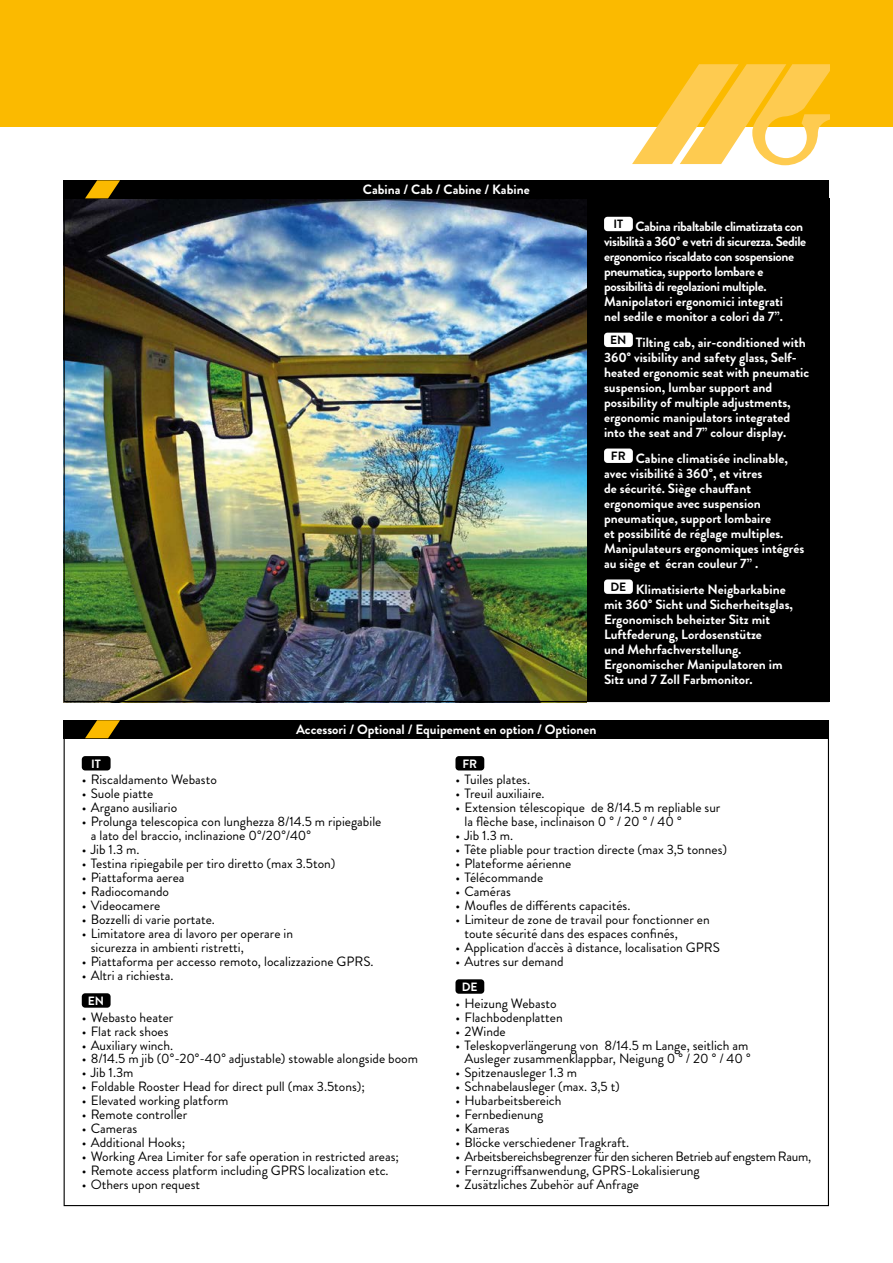
<style>
.page{position:relative;width:893px;height:1263px;background:#fff}
.page>*{position:absolute;margin:0;border:0;box-sizing:border-box;transform-origin:0 0}
.t1{font:13.5px/14px "Brandon Grotesque";color:#000}
.t2{font:700 13.5px/15px "Brandon Grotesque";color:#fff}
.t3{font:700 13.5px/15px "Brandon Grotesque";letter-spacing:-.03em;color:#fff}
.t4{font:13.5px "Brandon Grotesque";letter-spacing:-.02em;color:#000}
.t5{font:700 12px "Brandon Grotesque";color:#fff}
</style>
<div class="page">
<div style="left:0;top:0;width:893px;height:126px;background:#fbba00"></div>
<svg style="left:632px;top:64px;width:197px;height:101px"></svg>
<div style="left:64px;top:720px;width:765px;height:18px;background:#000"></div>
<svg style="left:85px;top:720px;width:35px;height:18px"></svg>
<div style="left:586px;top:198px;width:243px;height:504px;background:#000"></div>
<img style="left:66px;top:198px;width:520px;height:502px">
<div style="left:64px;top:180px;width:765px;height:18px;background:#000"></div>
<svg style="left:85px;top:180px;width:35px;height:18px"></svg>
<div style="left:604px;top:217px;width:29px;height:14px;background:#fff;border-radius:3px"></div>
<div style="left:604px;top:333px;width:29px;height:14px;background:#fff;border-radius:3px"></div>
<div style="left:604px;top:448px;width:29px;height:15px;background:#fff;border-radius:3px"></div>
<div style="left:604px;top:579px;width:29px;height:15px;background:#fff;border-radius:3px"></div>
<div style="left:82px;top:756px;width:29px;height:14px;background:#000;border-radius:3px"></div>
<div style="left:82px;top:993px;width:29px;height:15px;background:#000;border-radius:3px"></div>
<div style="left:455px;top:756px;width:29px;height:14px;background:#000;border-radius:3px"></div>
<div style="left:455px;top:979px;width:29px;height:15px;background:#000;border-radius:3px"></div>
<p class="t2" style="left:363px;top:182px;width:168px">Cabina / Cab / Cabine / Kabine</p>
<p class="t3" style="left:604px;top:219px;width:204px;text-indent:9px"><sup>IT</sup> Cabina ribaltabile climatizzata con visibilità a 360° e vetri di sicurezza. Sedile ergonomico riscaldato con sospensione pneumatica, supporto lombare e possibilità di regolazioni multiple.<br>Manipolatori ergonomici integrati<br>nel sedile e monitor a colori da 7”.</p>
<p class="t2" style="left:604px;top:335px;width:207px;text-indent:6px"><sup>EN</sup> Tilting cab, air-conditioned with 360° visibility and safety glass, Self&shy;heated ergonomic seat with pneumatic suspension, lumbar support and possibility of multiple adjustments, ergonomic manipulators integrated into the seat and 7” colour display.</p>
<p class="t2" style="left:604px;top:451px;width:202px;text-indent:7px"><sup>FR</sup> Cabine climatisée inclinable, avec visibilité à 360°, et vitres<br>de sécurité. Siège chauffant ergonomique avec suspension pneumatique, support lombaire<br>et possibilité de réglage multiples.<br>Manipulateurs ergonomiques intégrés au siège et écran couleur 7’’ .</p>
<p class="t2" style="left:604px;top:582px;width:191px;text-indent:6px"><sup>DE</sup> Klimatisierte Neigbarkabine mit 360° Sicht und Sicherheitsglas,<br>Ergonomisch beheizter Sitz mit<br>Luftfederung, Lordosenstütze<br>und Mehrfachverstellung.<br>Ergonomischer Manipulatoren im<br>Sitz und 7 Zoll Farbmonitor.</p>
<p class="t2" style="left:296px;top:722px;width:302px">Accessori / Optional / Equipement en option / Optionen</p>
<p class="t5" style="left:91px;top:755px;width:11px">IT</p>
<p class="t1" style="left:82px;top:773px;width:137px">• Riscaldamento Webasto</p>
<p class="t1" style="left:82px;top:787px;width:73px">• Suole piatte</p>
<p class="t1" style="left:82px;top:801px;width:97px">• Argano ausiliario</p>
<p class="t1" style="left:91px;top:815px;width:292px;text-indent:-9px">• Prolunga telescopica con lunghezza 8/14.5 m ripiegabile a lato del braccio, inclinazione 0°/20°/40°</p>
<p class="t1" style="left:82px;top:843px;width:59px">• Jib 1.3 m.</p>
<p class="t1" style="left:82px;top:857px;width:255px">• Testina ripiegabile per tiro diretto (max 3.5ton)</p>
<p class="t1" style="left:82px;top:871px;width:104px">• Piattaforma aerea</p>
<p class="t1" style="left:82px;top:884px;width:89px">• Radiocomando</p>
<p class="t1" style="left:82px;top:898px;width:80px">• Videocamere</p>
<p class="t1" style="left:82px;top:912px;width:135px">• Bozzelli di varie portate.</p>
<p class="t1" style="left:91px;top:926px;width:204px;text-indent:-9px">• Limitatore area di lavoro per operare in sicurezza in ambienti ristretti,</p>
<p class="t1" style="left:82px;top:954px;width:293px">• Piattaforma per accesso remoto, localizzazione GPRS.</p>
<p class="t1" style="left:82px;top:968px;width:93px">• Altri a richiesta.</p>
<p class="t5" style="left:88px;top:992px;width:18px">EN</p>
<p class="t1" style="left:82px;top:1010px;width:93px">• Webasto heater</p>
<p class="t1" style="left:82px;top:1024px;width:88px">• Flat rack shoes</p>
<p class="t1" style="left:82px;top:1038px;width:93px">• Auxiliary winch.</p>
<p class="t1" style="left:82px;top:1052px;width:338px">• 8/14.5 m jib (0°-20°-40° adjustable) stowable alongside boom</p>
<p class="t1" style="left:82px;top:1066px;width:53px">• Jib 1.3m</p>
<p class="t1" style="left:82px;top:1080px;width:285px">• Foldable Rooster Head for direct pull (max 3.5tons);</p>
<p class="t1" style="left:82px;top:1094px;width:148px">• Elevated working platform</p>
<p class="t1" style="left:82px;top:1108px;width:107px">• Remote controller</p>
<p class="t1" style="left:82px;top:1122px;width:57px">• Cameras</p>
<p class="t1" style="left:82px;top:1136px;width:105px">• Additional Hooks;</p>
<p class="t1" style="left:82px;top:1150px;width:319px">• Working Area Limiter for safe operation in restricted areas;</p>
<p class="t1" style="left:82px;top:1163px;width:308px">• Remote access platform including GPRS localization etc.</p>
<p class="t1" style="left:82px;top:1177px;width:120px">• Others upon request</p>
<p class="t5" style="left:462px;top:755px;width:16px">FR</p>
<p class="t1" style="left:455px;top:773px;width:76px">• Tuiles plates.</p>
<p class="t1" style="left:455px;top:787px;width:91px">• Treuil auxiliaire.</p>
<p class="t1" style="left:464px;top:801px;width:257px;text-indent:-9px">• Extension télescopique de 8/14.5 m repliable sur la flèche base, inclinaison 0 ° / 20 ° / 40 °</p>
<p class="t1" style="left:455px;top:829px;width:59px">• Jib 1.3 m.</p>
<p class="t1" style="left:455px;top:843px;width:273px">• Tête pliable pour traction directe (max 3,5 tonnes)</p>
<p class="t1" style="left:455px;top:857px;width:117px">• Plateforme aérienne</p>
<p class="t1" style="left:455px;top:871px;width:89px">• Télécommande</p>
<p class="t1" style="left:455px;top:884px;width:57px">• Caméras</p>
<p class="t1" style="left:455px;top:898px;width:176px">• Moufles de différents capacités.</p>
<p class="t1" style="left:464px;top:912px;width:247px;text-indent:-9px">• Limiteur de zone de travail pour fonctionner en toute sécurité dans des espaces confinés,</p>
<p class="t1" style="left:455px;top:940px;width:266px">• Application d'accès à distance, localisation GPRS</p>
<p class="t1" style="left:455px;top:954px;width:110px">• Autres sur demand</p>
<p class="t5" style="left:462px;top:978px;width:17px">DE</p>
<p class="t1" style="left:455px;top:996px;width:103px">• Heizung Webasto</p>
<p class="t1" style="left:455px;top:1010px;width:109px">• Flachbodenplatten</p>
<p class="t1" style="left:455px;top:1024px;width:52px">• 2Winde</p>
<p class="t1" style="left:455px;top:1038px;width:297px;text-align:right">• Teleskopverlängerung von 8/14.5 m Lange, seitlich am<br>Ausleger zusammenklappbar, Neigung 0 ° / 20 ° / 40 °</p>
<p class="t1" style="left:455px;top:1066px;width:123px">• Spitzenausleger 1.3 m</p>
<p class="t1" style="left:455px;top:1080px;width:166px">• Schnabelausleger (max. 3,5 t)</p>
<p class="t1" style="left:455px;top:1094px;width:108px">• Hubarbeitsbereich</p>
<p class="t1" style="left:455px;top:1108px;width:89px">• Fernbedienung</p>
<p class="t1" style="left:455px;top:1122px;width:56px">• Kameras</p>
<p class="t1" style="left:455px;top:1136px;width:175px">• Blöcke verschiedener Tragkraft.</p>
<p class="t4" style="left:455px;top:1147px;width:357px">• Arbeitsbereichsbegrenzer für den sicheren Betrieb auf engstem Raum,</p>
<p class="t1" style="left:455px;top:1163px;width:246px">• Fernzugriffsanwendung, GPRS-Lokalisierung</p>
<p class="t1" style="left:455px;top:1177px;width:185px">• Zusätzliches Zubehör auf Anfrage</p>
</div>
